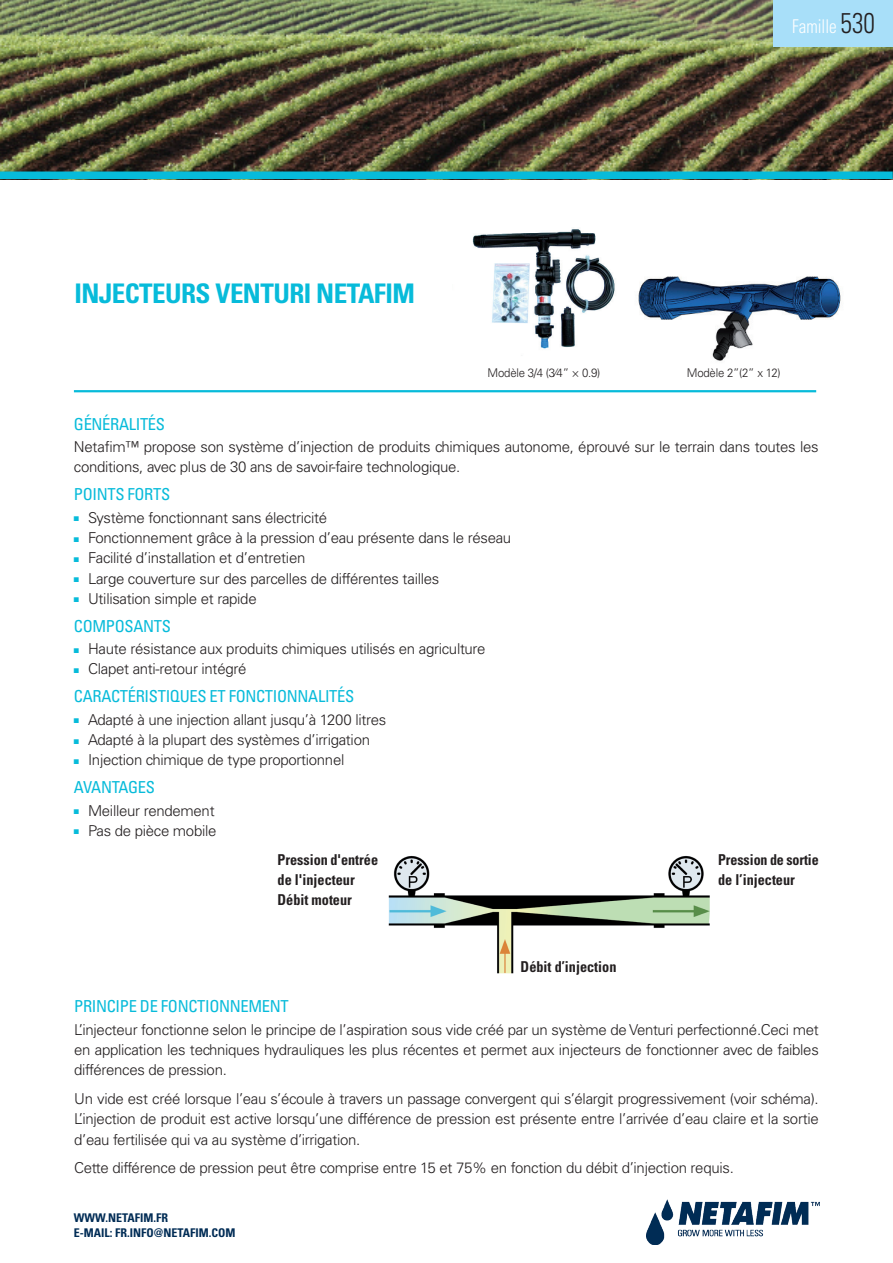
<style>
.page{position:relative;width:893px;height:1263px;background:#fff}
.page>*{position:absolute;margin:0;border:0;box-sizing:border-box;transform-origin:0 0}
.t1{font:300 condensed 28.5px "Univers LT Std";color:#231f20;scale:.9 1}
.t2{font:700 condensed 27px "Univers LT Std";letter-spacing:-.02em;color:#07bbda}
.t3{font:300 condensed 18.9px "Univers LT Std";color:#fff;scale:.9 1}
.t4{font:condensed 16.5px "Univers LT Std";letter-spacing:-.02em;color:#07bbda}
.t5{font:300 15px/20.2px "Univers LT Std";letter-spacing:-.02em;color:#231f20;text-align:justify}
.t6{font:700 condensed 15px/20.2px "Univers LT Std";color:#231f20;scale:.95 1}
.t7{font:700 condensed 15px/20.2px "Univers LT Std";color:#231f20;scale:.93 1}
.t8{font:700 condensed 12px/14.4px "Univers LT Std";color:#002c55}
.t9{font:300 12px "Univers LT Std";letter-spacing:-.02em;color:#231f20;scale:.95 1}
.t10{font:6.75px "Zapf Dingbats ITC";color:#07bbda}
</style>
<div class="page">
<img style="left:0;top:0;width:893px;height:171px">
<img style="left:646px;top:1199px;width:173px;height:45px">
<img style="left:638px;top:276px;width:203px;height:85px">
<img style="left:388px;top:856px;width:322px;height:118px">
<img style="left:472px;top:229px;width:143px;height:120px">
<div style="left:0;top:171px;width:893px;height:8px;background:#07bbda"></div>
<hr style="left:74px;top:390px;width:742px;height:2px;background:#07bbda">
<div style="left:774px;top:0;width:119px;height:46px;background:#a8dff9"></div>
<h1 class="t1" style="left:840px;top:6px;width:40px">530</h1>
<p class="t3" style="left:792px;top:15px;width:51px">Famille</p>
<h2 class="t2" style="left:74px;top:277px;width:342px">INJECTEURS VENTURI NETAFIM</h2>
<p class="t9" style="left:488px;top:366px;width:120px">Modèle 3/4 (3⁄4” × 0.9)</p>
<p class="t9" style="left:687px;top:366px;width:100px">Modèle 2”(2” x 12(</p>
<p class="t4" style="left:74px;top:413px;width:93px">GÉNÉRALITÉS</p>
<p class="t5" style="left:74px;top:437px;width:746px">Netafim™ propose son système ’d injection de produits chimiques autonome, éprouvé sur le terrain dans toutes les conditions, avec plus de 30 ans de savoir-faire technologique.</p>
<p class="t4" style="left:74px;top:484px;width:98px">POINTS FORTS</p>
<p class="t5" style="left:88px;top:507px;width:241px">Système fonctionnant sans électricité</p>
<p class="t10" style="left:74px;top:516px;width:7px">■</p>
<p class="t10" style="left:74px;top:536px;width:7px">■</p>
<p class="t5" style="left:88px;top:528px;width:425px">Fonctionnement grâce laà pression ’d eau présente dans le réseau</p>
<p class="t10" style="left:74px;top:556px;width:7px">■</p>
<p class="t5" style="left:88px;top:548px;width:219px">Facilité ’d installation et ’d entretien</p>
<p class="t10" style="left:74px;top:576px;width:7px">■</p>
<p class="t5" style="left:88px;top:568px;width:353px">Large couverture sur des parcelles de différentes tailles</p>
<p class="t5" style="left:88px;top:588px;width:170px">Utilisation simple et rapide</p>
<p class="t10" style="left:74px;top:597px;width:7px">■</p>
<p class="t4" style="left:74px;top:615px;width:98px">COMPOSANTS</p>
<p class="t5" style="left:88px;top:639px;width:399px">Haute résistance aux produits chimiques utilisés en agriculture</p>
<p class="t10" style="left:74px;top:647px;width:7px">■</p>
<p class="t5" style="left:88px;top:659px;width:160px">Clapet anti-retour intégré</p>
<p class="t10" style="left:74px;top:667px;width:7px">■</p>
<p class="t4" style="left:74px;top:686px;width:282px">CARACTÉRISTIQUES ET FONCTIONNALITÉS</p>
<p class="t5" style="left:88px;top:709px;width:300px">Adapté à une injection allant jusqu à’ 1200 litres</p>
<p class="t10" style="left:74px;top:718px;width:7px">■</p>
<p class="t10" style="left:74px;top:738px;width:7px">■</p>
<p class="t5" style="left:88px;top:730px;width:283px">Adapté laà plupart des systèmes ’d irrigation</p>
<p class="t5" style="left:88px;top:750px;width:258px">Injection chimique de type proportionnel</p>
<p class="t10" style="left:74px;top:758px;width:7px">■</p>
<p class="t4" style="left:74px;top:777px;width:83px">AVANTAGES</p>
<p class="t5" style="left:88px;top:800px;width:128px">Meilleur rendement</p>
<p class="t10" style="left:74px;top:809px;width:7px">■</p>
<p class="t10" style="left:74px;top:829px;width:7px">■</p>
<p class="t5" style="left:88px;top:820px;width:130px">Pas de pièce mobile</p>
<p class="t6" style="left:278px;top:849px;width:107px">Pression 'd entrée de 'l injecteur<br>Débit moteur</p>
<p class="t7" style="left:718px;top:849px;width:110px">Pression de sortie de ’l injecteur</p>
<p class="t6" style="left:521px;top:956px;width:102px">Débit ’d injection</p>
<p class="t4" style="left:74px;top:996px;width:216px">PRINCIPE DE FONCTIONNEMENT</p>
<p class="t5" style="left:74px;top:1019px;width:746px">’Linjecteur fonctionne selon le principe de ’l aspiration sous vide créé par un système de Venturi perfectionné.Ceci met en application les techniques hydrauliques les plus récentes et permet aux injecteurs de fonctionner avec de faibles différences de pression.</p>
<p class="t5" style="left:74px;top:1088px;width:746px">Un vide est créé lorsque ’l eau ’s écoule à travers un passage convergent qui ’s élargit progressivement (voir schéma .( ’Linjection de produit est active lorsqu’une différence de pression est présente entre ’l arrivée ’d eau claire et la sortie ’d eau fertilisée qui va au système ’d irrigation.</p>
<p class="t5" style="left:74px;top:1158px;width:661px">Cette différence de pression peut être comprise entre 15 et 75% en fonction du débit ’d injection requis.</p>
<p class="t8" style="left:74px;top:1210px;width:163px">WWW.NETAFIM.FR<br>-E MAIL: FR.INFO@NETAFIM.COM</p>
</div>
